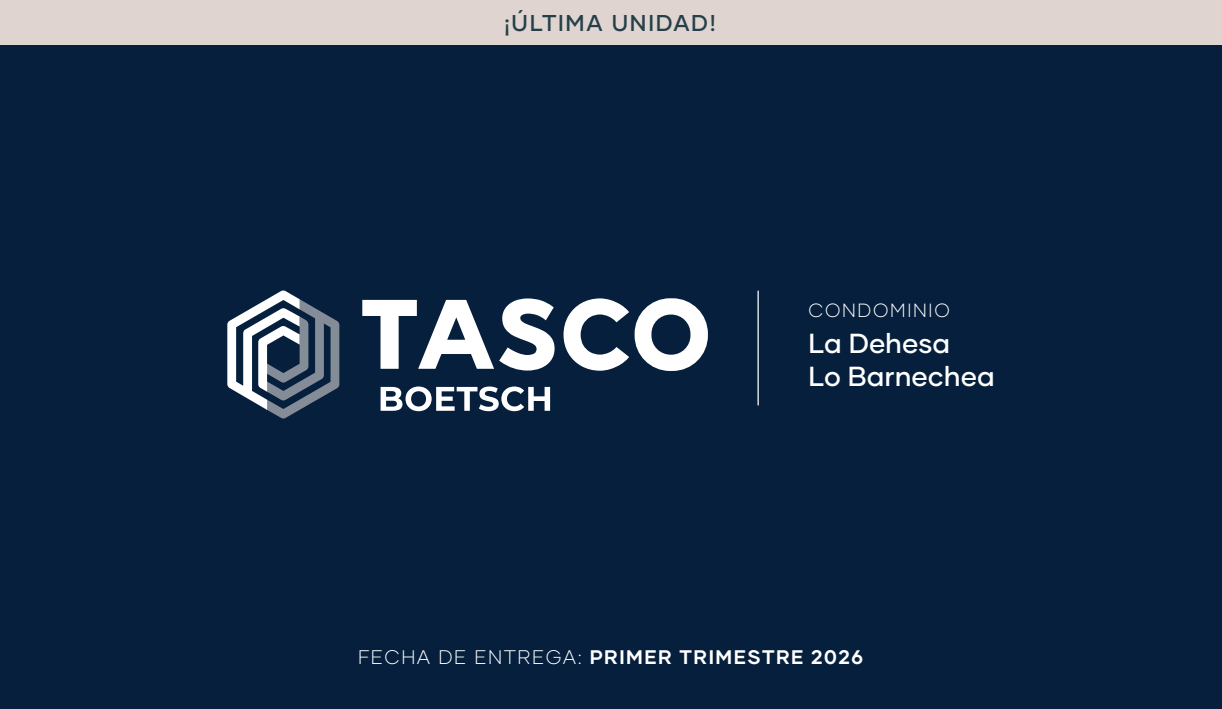
<style>
.page{position:relative;width:1222px;height:709px;background:#fff}
.page>*{position:absolute;margin:0;border:0;box-sizing:border-box;transform-origin:0 0}
.t1{font:500 27.5px "Gilmer";color:#fff}
.t2{font:500 22.88px "Gilmer";letter-spacing:.075em;color:#254048}
.t3{font:700 19.62px "Gilmer";letter-spacing:.075em;color:#fff}
.t4{font:300 19.12px "Gilmer";letter-spacing:.09em;color:#fff}
.s1{font-weight:300}
</style>
<div class="page">
<div style="left:0;top:0;width:1221px;height:709px;background:#051f3c"></div>
<div style="left:0;top:0;width:1221px;height:45px;background:#e0d4d1"></div>
<svg style="left:362px;top:298px;width:192px;height:72px"></svg>
<svg style="left:563px;top:298px;width:144px;height:73px"></svg>
<svg style="left:227px;top:290px;width:112px;height:128px"></svg>
<svg style="left:380px;top:386px;width:170px;height:25px"></svg>
<hr style="left:757px;top:290px;width:1px;height:115px;background:#fff">
<p class="t2" style="left:504px;top:9px;width:213px">¡ÚLTIMA UNIDAD!</p>
<p class="t4" style="left:808px;top:298px;width:143px">CONDOMINIO</p>
<h1 class="t1" style="left:808px;top:326px;width:143px">La Dehesa</h1>
<h1 class="t1" style="left:808px;top:359px;width:188px">Lo Barnechea</h1>
<p class="t3" style="left:358px;top:644px;width:506px"><span class="s1">FECHA DE ENTREGA:</span> PRIMER TRIMESTRE 2026</p>
</div>
